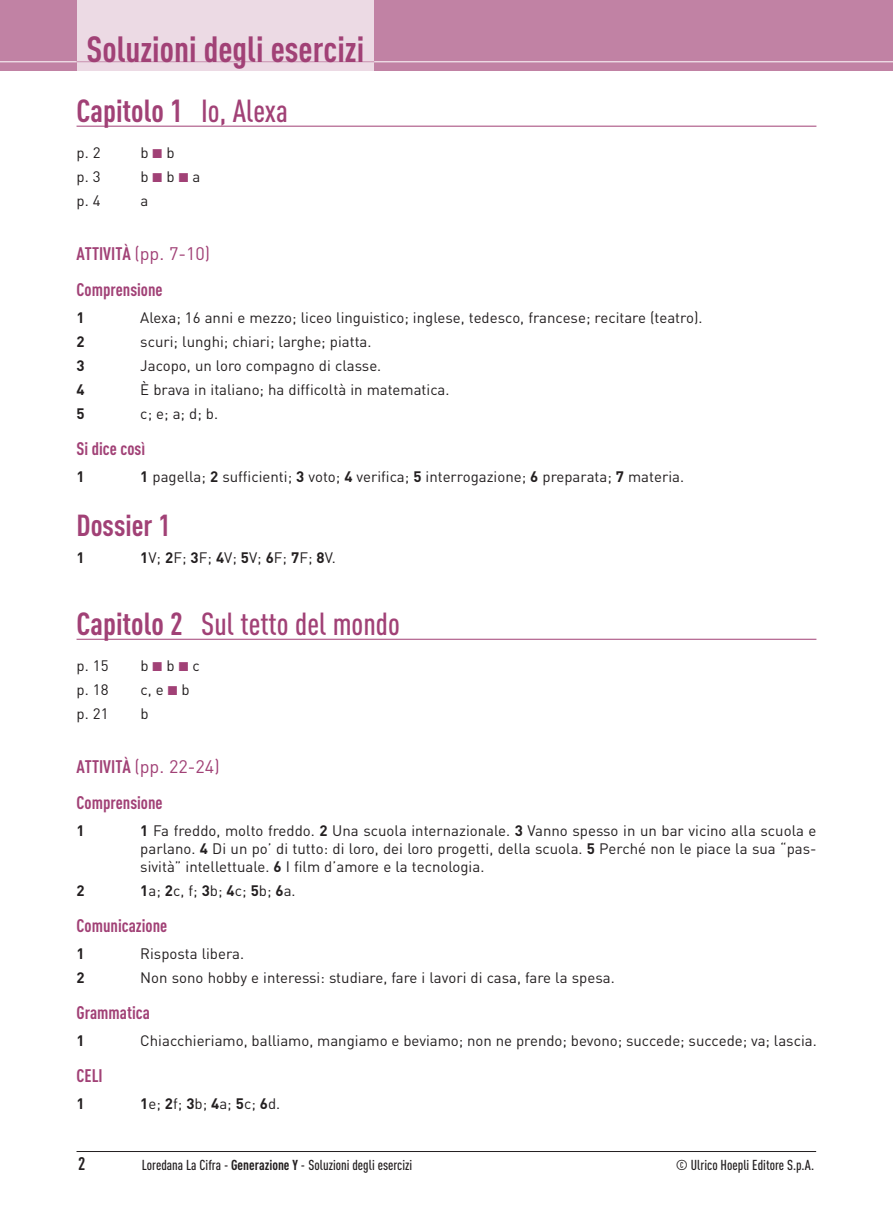
<style>
.page{position:relative;width:893px;height:1212px;background:#fff}
.page>*{position:absolute;margin:0;border:0;box-sizing:border-box;transform-origin:0 0}
.t1{font:700 36px "DIN Cond";color:#a14176}
.t2{font:500 31.5px "DIN Cond";color:#a14176}
.t3{font:700 31.5px "DIN Cond";color:#a14176}
.t4{font:700 30px "DIN Cond";color:#a14176}
.t5{font:700 18px "DIN Cond";color:#a14176}
.t6{font:18px "DIN";color:#a14176}
.t7{font:700 18px "DIN Cond";color:#231f20}
.t8{font:15px/18px "DIN";color:#231f20;text-align:justify}
.t9{font:700 15px "DIN";color:#231f20}
.t10{font:500 14.25px "DIN Cond";color:#231f20}
.s1{font-weight:500}
.s2{color:#a14176}
.s3{font-family:"DIN Cond";font-weight:700}
.s4{font-weight:700}
</style>
<div class="page">
<div style="left:77px;top:0;width:297px;height:70px;background:#ecdae4"></div>
<hr style="left:77px;top:126px;width:739px;height:1px;background:#a14176">
<hr style="left:77px;top:639px;width:739px;height:1px;background:#a14176">
<hr style="left:77px;top:1151px;width:739px;height:1px;background:#231f20">
<div style="left:0;top:0;width:77px;height:70px;background:#c182a4"></div>
<div style="left:374px;top:0;width:519px;height:70px;background:#c182a4"></div>
<hr style="left:0;top:61px;width:893px;height:1px;background:#fff">
<hr style="left:77px;top:61px;width:297px;height:1px;background:#c182a4">
<h1 class="t1" style="left:87px;top:37px;width:279px">Soluzioni degli esercizi</h1>
<h2 class="t3" style="left:77px;top:99px;width:213px">Capitolo 1 <span class="s1">Io, Alexa</span></h2>
<p class="t8" style="left:77px;top:143px;width:26px">p. 2</p>
<p class="t8" style="left:140px;top:143px;width:36px">b <span class="s2">■</span> b</p>
<p class="t8" style="left:77px;top:167px;width:26px">p. 3</p>
<p class="t8" style="left:140px;top:167px;width:62px">b <span class="s2">■</span>b<span class="s2">■</span>a</p>
<p class="t8" style="left:77px;top:191px;width:26px">p. 4</p>
<p class="t8" style="left:140px;top:191px;width:9px">a</p>
<p class="t6" style="left:77px;top:243px;width:135px"><span class="s3">ATTIVITÀ</span> (pp. 7-10)</p>
<p class="t5" style="left:77px;top:283px;width:88px">Comprensione</p>
<p class="t9" style="left:77px;top:309px;width:10px">1</p>
<p class="t8" style="left:140px;top:308px;width:564px">Alexa; 16 anni e mezzo; liceo linguistico; inglese, tedesco, francese; recitare (teatro).</p>
<p class="t9" style="left:77px;top:333px;width:10px">2</p>
<p class="t8" style="left:140px;top:332px;width:233px">scuri; lunghi; chiari; larghe; piatta.</p>
<p class="t9" style="left:77px;top:357px;width:10px">3</p>
<p class="t8" style="left:140px;top:356px;width:242px">Jacopo, un loro compagno di classe.</p>
<p class="t9" style="left:77px;top:381px;width:10px">4</p>
<p class="t8" style="left:140px;top:380px;width:311px">È brava in italiano; ha difficoltà in matematica.</p>
<p class="t9" style="left:77px;top:405px;width:10px">5</p>
<p class="t8" style="left:140px;top:404px;width:79px">c; e; a; d; b.</p>
<p class="t5" style="left:77px;top:442px;width:70px">Si dice così</p>
<p class="t9" style="left:77px;top:468px;width:10px">1</p>
<p class="t8" style="left:140px;top:467px;width:545px"><span class="s4">1</span> pagella; <span class="s4">2</span> sufficienti; <span class="s4">3</span> voto; <span class="s4">4</span> verifica; <span class="s4">5</span> interrogazione; <span class="s4">6</span> preparata; <span class="s4">7</span> materia.</p>
<h3 class="t4" style="left:77px;top:514px;width:95px">Dossier 1</h3>
<p class="t9" style="left:77px;top:549px;width:10px">1</p>
<p class="t8" style="left:140px;top:548px;width:197px"><span class="s4">1</span>V; <span class="s4">2</span>F; <span class="s4">3</span>F; <span class="s4">4</span>V; <span class="s4">5</span>V; <span class="s4">6</span>F; <span class="s4">7</span>F; <span class="s4">8</span>V.</p>
<h2 class="t2" style="left:77px;top:612px;width:325px"><span class="s4">Capitolo 2</span> Sul tetto del mondo</h2>
<p class="t8" style="left:77px;top:656px;width:33px">p. 15</p>
<p class="t8" style="left:140px;top:656px;width:61px">b<span class="s2">■</span>b<span class="s2">■</span>c</p>
<p class="t8" style="left:77px;top:680px;width:33px">p. 18</p>
<p class="t8" style="left:140px;top:680px;width:51px">c, e <span class="s2">■</span> b</p>
<p class="t8" style="left:77px;top:704px;width:33px">p. 21</p>
<p class="t8" style="left:140px;top:704px;width:10px">b</p>
<p class="t6" style="left:77px;top:756px;width:145px"><span class="s3">ATTIVITÀ</span> (pp. 22-24)</p>
<p class="t5" style="left:77px;top:796px;width:88px">Comprensione</p>
<p class="t9" style="left:77px;top:822px;width:10px">1</p>
<p class="t8" style="left:140px;top:821px;width:678px"><span class="s4">1</span> Fa freddo, molto freddo. <span class="s4">2</span> Una scuola internazionale. <span class="s4">3</span> Vanno spesso in un bar vicino alla scuola e parlano. <span class="s4">4</span> Di un po’ di tutto: di loro, dei loro progetti, della scuola. <span class="s4">5</span> Perché non le piace la sua “pas&shy;sività” intellettuale. <span class="s4">6</span> I film d’amore e la tecnologia.</p>
<p class="t9" style="left:77px;top:882px;width:10px">2</p>
<p class="t8" style="left:140px;top:881px;width:157px"><span class="s4">1</span>a; <span class="s4">2</span>c, f; <span class="s4">3</span>b; <span class="s4">4</span>c; <span class="s4">5</span>b; <span class="s4">6</span>a.</p>
<p class="t5" style="left:77px;top:919px;width:92px">Comunicazione</p>
<p class="t9" style="left:77px;top:945px;width:10px">1</p>
<p class="t8" style="left:140px;top:944px;width:105px">Risposta libera.</p>
<p class="t9" style="left:77px;top:969px;width:10px">2</p>
<p class="t8" style="left:140px;top:968px;width:476px">Non sono hobby e interessi: studiare, fare i lavori di casa, fare la spesa.</p>
<p class="t5" style="left:77px;top:1006px;width:75px">Grammatica</p>
<p class="t9" style="left:77px;top:1032px;width:10px">1</p>
<p class="t8" style="left:140px;top:1031px;width:678px">Chiacchieriamo, balliamo, mangiamo e beviamo; non ne prendo; bevono; succede; succede; va; lascia.</p>
<p class="t5" style="left:77px;top:1069px;width:28px">CELI</p>
<p class="t9" style="left:77px;top:1095px;width:10px">1</p>
<p class="t8" style="left:140px;top:1094px;width:141px"><span class="s4">1</span>e; <span class="s4">2</span>f; <span class="s4">3</span>b; <span class="s4">4</span>a; <span class="s4">5</span>c; <span class="s4">6</span>d.</p>
<p class="t7" style="left:78px;top:1157px;width:9px">2</p>
<p class="t10" style="left:142px;top:1160px;width:272px">Loredana La Cifra - <span class="s4">Generazione Y</span> - Soluzioni degli esercizi</p>
<p class="t10" style="left:676px;top:1159px;width:140px">© Ulrico Hoepli Editore S.p.A.</p>
</div>
